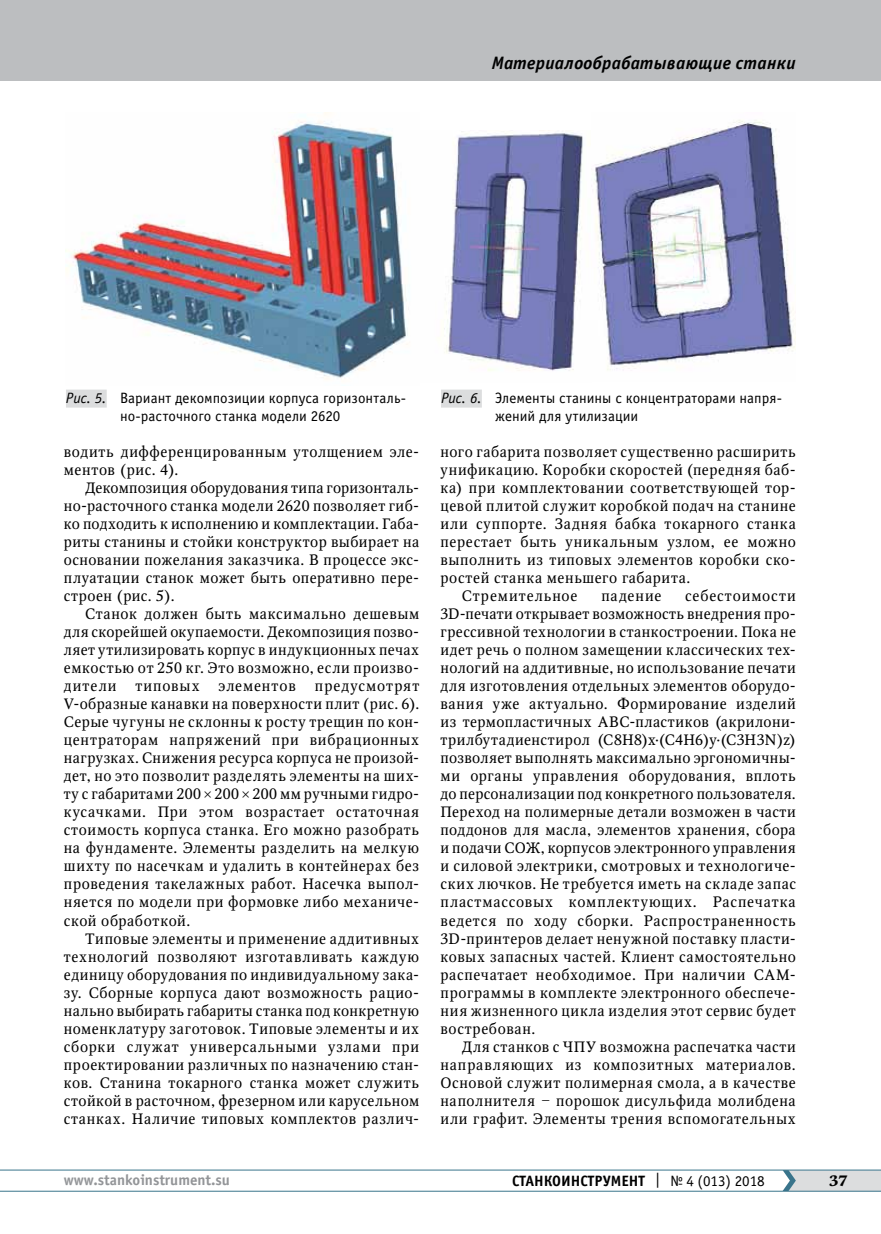
<style>
.page{position:relative;width:881px;height:1234px;background:#fff}
.page>*{position:absolute;margin:0;border:0;box-sizing:border-box;transform-origin:0 0}
.t1{font:italic 700 18px "Officina Sans C";letter-spacing:.015em;color:#000}
.t2{font:15px/18px "Octava";letter-spacing:.04em;color:#000;text-align:justify}
.t3{font:15px/18px "Officina Sans C";letter-spacing:.005em;color:#000}
.t4{font:700 15px "Officina Sans C";color:#000}
.t5{font:700 15px "Officina Sans C";color:#939598}
.t6{font:15px "Octava";letter-spacing:.06em;color:#000}
.t7{font:15px "Octava";letter-spacing:.07em;color:#000}
.t8{font:700 15px "Octava";color:#000}
.s1{font-style:italic}
.s2{font-weight:400}
</style>
<div class="page">
<hr style="left:0;top:1190px;width:880px;height:1px;background:#39748b">
<hr style="left:0;top:1169px;width:880px;height:1px;background:#39748b">
<svg style="left:782px;top:1169px;width:98px;height:21px"></svg>
<div style="left:0;top:0;width:880px;height:81px;background:#bcbec0"></div>
<div style="left:66px;top:389px;width:41px;height:18px;background:#dcddde"></div>
<div style="left:441px;top:389px;width:40px;height:18px;background:#dcddde"></div>
<img style="left:66px;top:113px;width:342px;height:267px">
<img style="left:444px;top:131px;width:139px;height:240px">
<img style="left:594px;top:120px;width:201px;height:251px">
<p class="t1" style="left:491px;top:53px;width:305px">Материалообрабатывающие станки</p>
<p class="t3" style="left:120px;top:389px;width:287px;text-indent:-54px"><span class="s1">Рис. 5.</span> Вариант декомпозиции корпуса горизонталь&shy;но-расточного станка модели 2620</p>
<p class="t3" style="left:495px;top:389px;width:288px;text-indent:-54px"><span class="s1">Рис. 6.</span> Элементы станины с концентраторами напря&shy;жений для утилизации</p>
<p class="t2" style="left:64px;top:443px;width:357px">водить дифференцированным утолщением эле&shy;ментов (рис. 4).</p>
<p class="t2" style="left:64px;top:479px;width:357px;text-indent:21px">Декомпозиция оборудования типа горизонталь&shy;но-расточного станка модели 2620 позволяет гиб&shy;ко подходить к исполнению и комплектации. Габа&shy;риты станины и стойки конструктор выбирает на основании пожелания заказчика. В процессе экс&shy;плуатации станок может быть оперативно пере&shy;строен (рис. 5).</p>
<p class="t2" style="left:64px;top:605px;width:357px;text-indent:21px">Станок должен быть максимально дешевым для скорейшей окупаемости. Декомпозиция позво&shy;ляет утилизировать корпус в индукционных печах емкостью от 250 кг. Это возможно, если произво&shy;дители</p>
<p class="t2" style="left:64px;top:677px;width:357px;text-align:left;text-indent:251px">предусмотрят V-образные канавки на поверхности плит (рис. 6).<br>Серые чугуны не склонны к росту трещин по кон&shy;центраторам напряжений при вибрационных нагрузках. Снижения ресурса корпуса не произой&shy;дет, но это позволит разделять элементы на ших&shy;ту с габаритами 200×200×200 мм ручными гидро&shy;кусачками. При этом возрастает остаточная стоимость корпуса станка. Его можно разобрать на фундаменте. Элементы разделить на мелкую шихту по насечкам и удалить в контейнерах без проведения такелажных работ. Насечка выпол&shy;няется по модели при формовке либо механиче&shy;ской обработкой.</p>
<p class="t2" style="left:64px;top:929px;width:357px;text-indent:21px">Типовые элементы и применение аддитивных технологий позволяют изготавливать каждую единицу оборудования по индивидуальному зака&shy;зу. Сборные корпуса дают возможность рацио&shy;нально выбирать габариты станка под конкретную номенклатуру заготовок. Типовые элементы и их сборки служат универсальными узлами при проектировании различных по назначению стан&shy;ков. Станина токарного станка может служить стойкой в расточном, фрезерном или карусельном станках. Наличие типовых комплектов различ-</p>
<p class="t6" style="left:135px;top:676px;width:66px">типовых</p>
<p class="t6" style="left:218px;top:676px;width:79px">элементов</p>
<p class="t2" style="left:440px;top:443px;width:357px">ного габарита позволяет существенно расширить</p>
<p class="t2" style="left:440px;top:461px;width:357px">унификацию. Коробки скоростей (передняя баб-</p>
<p class="t2" style="left:440px;top:479px;width:357px">ка) при комплектовании соответствующей тор-</p>
<p class="t2" style="left:440px;top:497px;width:357px">цевой плитой служит коробкой подач на станине</p>
<p class="t2" style="left:440px;top:515px;width:357px">или суппорте. Задняя бабка токарного станка</p>
<p class="t2" style="left:440px;top:533px;width:357px">перестает быть уникальным узлом, ее можно</p>
<p class="t2" style="left:440px;top:551px;width:357px">выполнить из типовых элементов коробки ско-</p>
<p class="t2" style="left:440px;top:569px;width:251px">ростей станка меньшего габарита.</p>
<p class="t7" style="left:461px;top:586px;width:117px">Стремительное</p>
<p class="t6" style="left:601px;top:586px;width:61px">падение</p>
<p class="t2" style="left:440px;top:587px;width:357px;text-align:left;text-indent:244px">себестоимости 3D-печати открывает возможность внедрения про&shy;грессивной технологии в станкостроении. Пока не идет речь о полном замещении классических тех&shy;нологий на аддитивные, но использование печати для изготовления отдельных элементов оборудо&shy;вания уже актуально. Формирование изделий из термопластичных АВС-пластиков (акрилони&shy;трилбутадиенстирол (C8H8)x·(C4H6)y·(C3H3N)z) позволяет выполнять максимально эргономичны&shy;ми органы управления оборудования, вплоть до персонализации под конкретного пользователя.<br>Переход на полимерные детали возможен в части поддонов для масла, элементов хранения, сбора и подачи СОЖ, корпусов электронного управления и силовой электрики, смотровых и технологиче&shy;ских лючков. Не требуется иметь на складе запас пластмассовых комплектующих. Распечатка ведется по ходу сборки. Распространенность 3D-принтеров делает ненужной поставку пласти&shy;ковых запасных частей. Клиент самостоятельно распечатает необходимое. При наличии САМ&shy;программы в комплекте электронного обеспече&shy;ния жизненного цикла изделия этот сервис будет востребован.</p>
<p class="t2" style="left:440px;top:1037px;width:357px;text-indent:21px">Для станков с ЧПУ возможна распечатка части направляющих из композитных материалов.<br>Основой служит полимерная смола, а в качестве наполнителя ‒ порошок дисульфида молибдена или графит. Элементы трения вспомогательных</p>
<p class="t5" style="left:64px;top:1171px;width:168px">www.stankoinstrument.su</p>
<p class="t4" style="left:512px;top:1171px;width:254px">СТАНКОИНСТРУМЕНТ <span class="s2">| № 4 (013) 2018</span></p>
<p class="t8" style="left:828px;top:1170px;width:20px">37</p>
</div>
